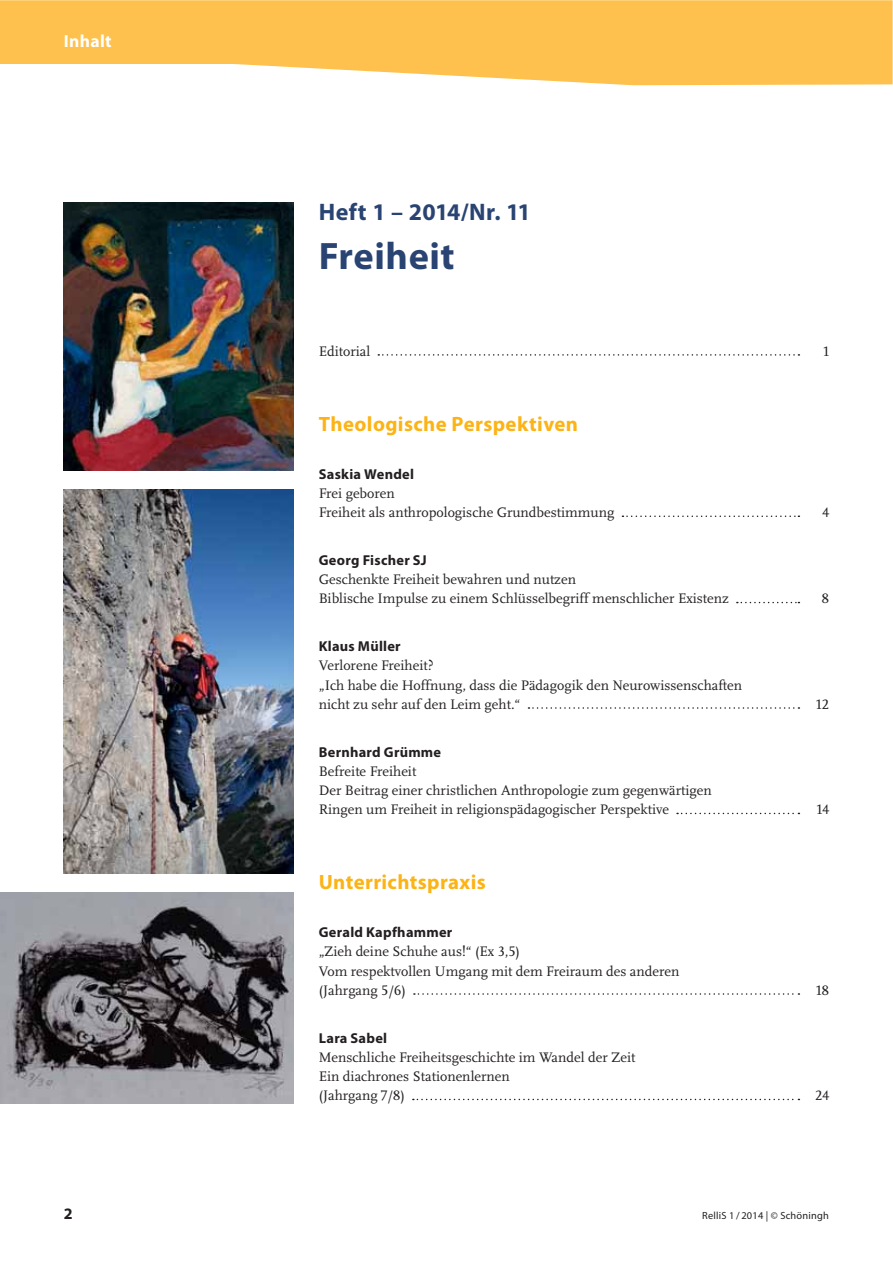
<style>
.page{position:relative;width:893px;height:1263px;background:#fff}
.page>*{position:absolute;margin:0;border:0;box-sizing:border-box;transform-origin:0 0}
.t1{font:700 38.4px "Myriad Pro";letter-spacing:.015em;color:#294472}
.t2{font:700 24px "Myriad Pro";letter-spacing:.015em;color:#294472}
.t3{font:700 20.7px "Myriad Pro";letter-spacing:.02em;color:#fcb315}
.t4{font:700 17.55px "Myriad Pro";letter-spacing:.02em;color:#fff}
.t5{font:700 16.05px "Myriad Pro";color:#231f20}
.t6{font:14.4px/19.2px "Scala Pro";color:#231f20}
.t7{font:700 14.4px "Myriad Pro";letter-spacing:.02em;color:#231f20}
.t8{font:10.35px "Myriad Pro";letter-spacing:.02em;color:#231f20}
</style>
<div class="page">
<svg style="left:0;top:0;width:892px;height:85px;fill:#fec14d"></svg>
<svg style="left:378px;top:354px;width:421px;height:2px"></svg>
<svg style="left:622px;top:516px;width:177px;height:1px"></svg>
<svg style="left:737px;top:602px;width:62px;height:1px"></svg>
<svg style="left:528px;top:707px;width:271px;height:2px"></svg>
<svg style="left:677px;top:813px;width:122px;height:1px"></svg>
<svg style="left:414px;top:993px;width:385px;height:2px"></svg>
<svg style="left:413px;top:1099px;width:386px;height:1px"></svg>
<img style="left:64px;top:202px;width:229px;height:269px">
<img style="left:64px;top:490px;width:229px;height:383px">
<img style="left:0;top:893px;width:293px;height:210px">
<p class="t4" style="left:64px;top:34px;width:49px">Inhalt</p>
<h2 class="t2" style="left:319px;top:203px;width:214px">Heft 1 – 2014/Nr. 11</h2>
<h1 class="t1" style="left:319px;top:242px;width:137px">Freiheit</h1>
<p class="t6" style="left:319px;top:342px;width:53px">Editorial</p>
<p class="t6" style="left:823px;top:342px;width:7px">1</p>
<h3 class="t3" style="left:319px;top:416px;width:261px">Theologische Perspektiven</h3>
<p class="t7" style="left:319px;top:468px;width:97px">Saskia Wendel</p>
<p class="t6" style="left:319px;top:485px;width:297px">Frei geboren<br>Freiheit als anthropologische Grundbestimmung</p>
<p class="t7" style="left:319px;top:555px;width:109px">Georg Fischer SJ</p>
<p class="t6" style="left:319px;top:571px;width:411px">Geschenkte Freiheit bewahren und nutzen<br>Biblische Impulse zu einem Schlüsselbegriff menschlicher Existenz</p>
<p class="t7" style="left:319px;top:641px;width:83px">Klaus Müller</p>
<p class="t6" style="left:319px;top:657px;width:425px">Verlorene Freiheit?<br>„Ich habe die Hoffnung, dass die Pädagogik den Neurowissenschaften nicht zu sehr auf den Leim geht.“</p>
<p class="t7" style="left:319px;top:746px;width:124px">Bernhard Grümme</p>
<p class="t6" style="left:319px;top:763px;width:394px">Befreite Freiheit<br>Der Beitrag einer christlichen Anthropologie zum gegenwärtigen<br>Ringen um Freiheit in religionspädagogischer Perspektive</p>
<h3 class="t3" style="left:319px;top:874px;width:168px">Unterrichtspraxis</h3>
<p class="t7" style="left:319px;top:927px;width:135px">Gerald Kapfhammer</p>
<p class="t6" style="left:319px;top:943px;width:362px">„Zieh deine Schuhe aus!“ (Ex 3,5)<br>Vom respektvollen Umgang mit dem Freiraum des anderen (Jahrgang 5/6)</p>
<p class="t7" style="left:319px;top:1032px;width:70px">Lara Sabel</p>
<p class="t6" style="left:319px;top:1049px;width:318px">Menschliche Freiheitsgeschichte im Wandel der Zeit<br>Ein diachrones Stationenlernen<br>(Jahrgang 7/8)</p>
<p class="t6" style="left:822px;top:504px;width:8px">4</p>
<p class="t6" style="left:822px;top:590px;width:9px">8</p>
<p class="t6" style="left:816px;top:695px;width:15px">12</p>
<p class="t6" style="left:817px;top:801px;width:14px">14</p>
<p class="t6" style="left:816px;top:981px;width:15px">18</p>
<p class="t6" style="left:815px;top:1087px;width:15px">24</p>
<p class="t5" style="left:64px;top:1207px;width:10px">2</p>
<p class="t8" style="left:702px;top:1209px;width:128px">RelliS 1 / 2014 | © Schöningh</p>
</div>
